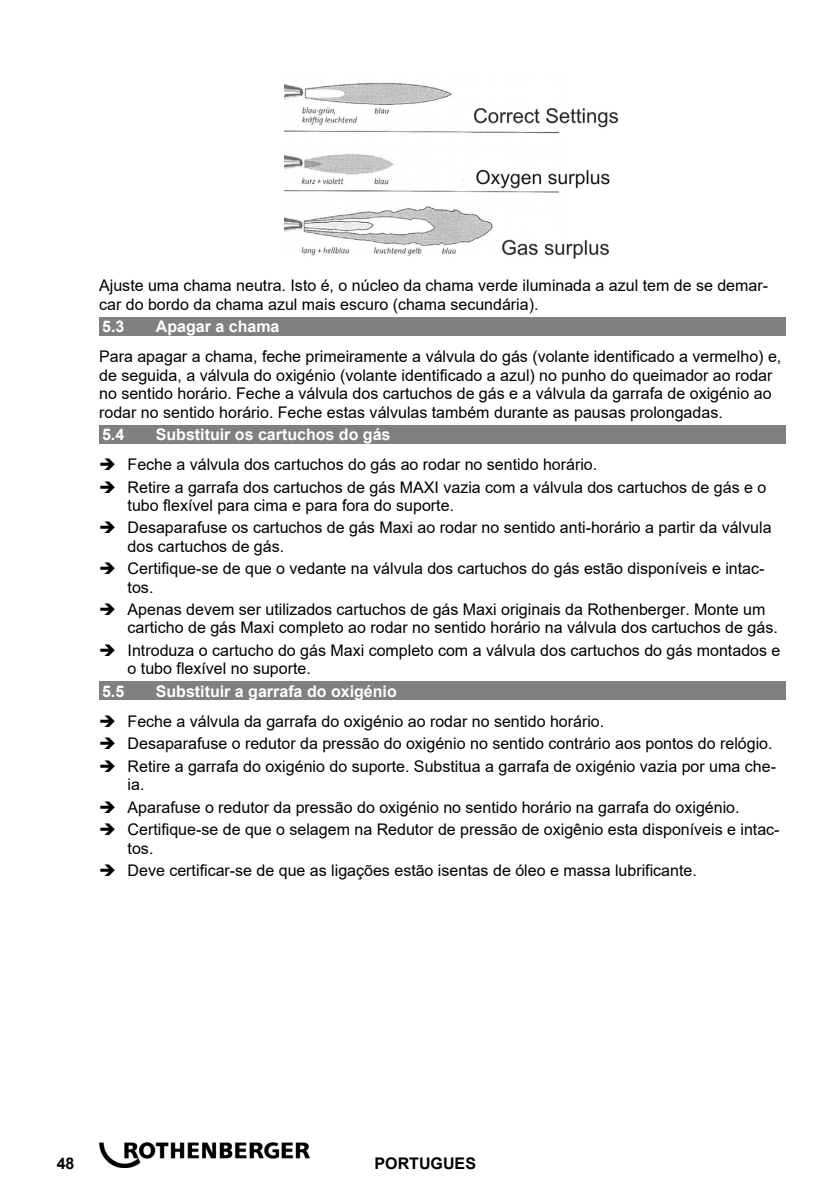
<style>
.page{position:relative;width:840px;height:1190px;background:#fff}
.page>*{position:absolute;margin:0;border:0;box-sizing:border-box;transform-origin:0 0}
.t1{font:16px/18.4px "Arial";color:#000}
.t2{font:700 16px "Arial";color:#fff}
.t3{font:700 16px "Arial";color:#000}
</style>
<div class="page">
<img style="left:99px;top:1142px;width:210px;height:26px">
<div style="left:99px;top:317px;width:686px;height:18px;background:#808080"></div>
<div style="left:99px;top:425px;width:686px;height:18px;background:#808080"></div>
<div style="left:99px;top:682px;width:686px;height:18px;background:#808080"></div>
<img style="left:285px;top:82px;width:334px;height:177px">
<p class="t1" style="left:99px;top:276px;width:670px">Ajuste uma chama neutra. Isto é, o núcleo da chama verde iluminada a azul tem de se demar&shy;car do bordo da chama azul mais escuro (chama secundária).</p>
<p class="t2" style="left:102px;top:317px;width:24px">5.3</p>
<p class="t2" style="left:156px;top:317px;width:125px">Apagar a chama</p>
<p class="t1" style="left:99px;top:348px;width:684px">Para apagar a chama, feche primeiramente a válvula do gás (volante identificado a vermelho) e, de seguida, a válvula do oxigénio (volante identificado a azul) no punho do queimador ao rodar no sentido horário. Feche a válvula dos cartuchos de gás e a válvula da garrafa de oxigénio ao rodar no sentido horário. Feche estas válvulas também durante as pausas prolongadas.</p>
<p class="t2" style="left:102px;top:425px;width:24px">5.4</p>
<p class="t2" style="left:156px;top:425px;width:236px">Substituir os cartuchos do gás</p>
<p class="t1" style="left:99px;top:456px;width:500px">➔ Feche a válvula dos cartuchos do gás ao rodar no sentido horário.</p>
<p class="t1" style="left:128px;top:478px;width:640px;text-indent:-28px">➔ Retire a garrafa dos cartuchos de gás MAXI vazia com a válvula dos cartuchos de gás e o tubo flexível para cima e para fora do suporte.</p>
<p class="t1" style="left:128px;top:519px;width:646px;text-indent:-28px">➔ Desaparafuse os cartuchos de gás Maxi ao rodar no sentido anti-horário a partir da válvula dos cartuchos de gás.</p>
<p class="t1" style="left:128px;top:560px;width:638px;text-indent:-28px">➔ Certifique-se de que o vedante na válvula dos cartuchos do gás estão disponíveis e intac&shy;tos.</p>
<p class="t1" style="left:128px;top:600px;width:652px;text-indent:-28px">➔ Apenas devem ser utilizados cartuchos de gás Maxi originais da Rothenberger. Monte um carticho de gás Maxi completo ao rodar no sentido horário na válvula dos cartuchos de gás.</p>
<p class="t1" style="left:128px;top:641px;width:654px;text-indent:-28px">➔ Introduza o cartucho do gás Maxi completo com a válvula dos cartuchos do gás montados e o tubo flexível no suporte.</p>
<p class="t2" style="left:102px;top:682px;width:24px">5.5</p>
<p class="t2" style="left:156px;top:682px;width:242px">Substituir a garrafa do oxigénio</p>
<p class="t1" style="left:99px;top:712px;width:507px">➔ Feche a válvula da garrafa do oxigénio ao rodar no sentido horário.</p>
<p class="t1" style="left:99px;top:735px;width:675px">➔ Desaparafuse o redutor da pressão do oxigénio no sentido contrário aos pontos do relógio.</p>
<p class="t1" style="left:128px;top:757px;width:650px;text-indent:-28px">➔ Retire a garrafa do oxigénio do suporte. Substitua a garrafa de oxigénio vazia por uma che&shy;ia.</p>
<p class="t1" style="left:99px;top:798px;width:642px">➔ Aparafuse o redutor da pressão do oxigénio no sentido horário na garrafa do oxigénio.</p>
<p class="t1" style="left:128px;top:820px;width:654px;text-indent:-28px">➔ Certifique-se de que o selagem na Redutor de pressão de oxigênio esta disponíveis e intac&shy;tos.</p>
<p class="t1" style="left:99px;top:861px;width:599px">➔ Deve certificar-se de que as ligações estão isentas de óleo e massa lubrificante.</p>
<p class="t3" style="left:57px;top:1155px;width:19px">48</p>
<p class="t3" style="left:375px;top:1155px;width:103px">PORTUGUES</p>
</div>
